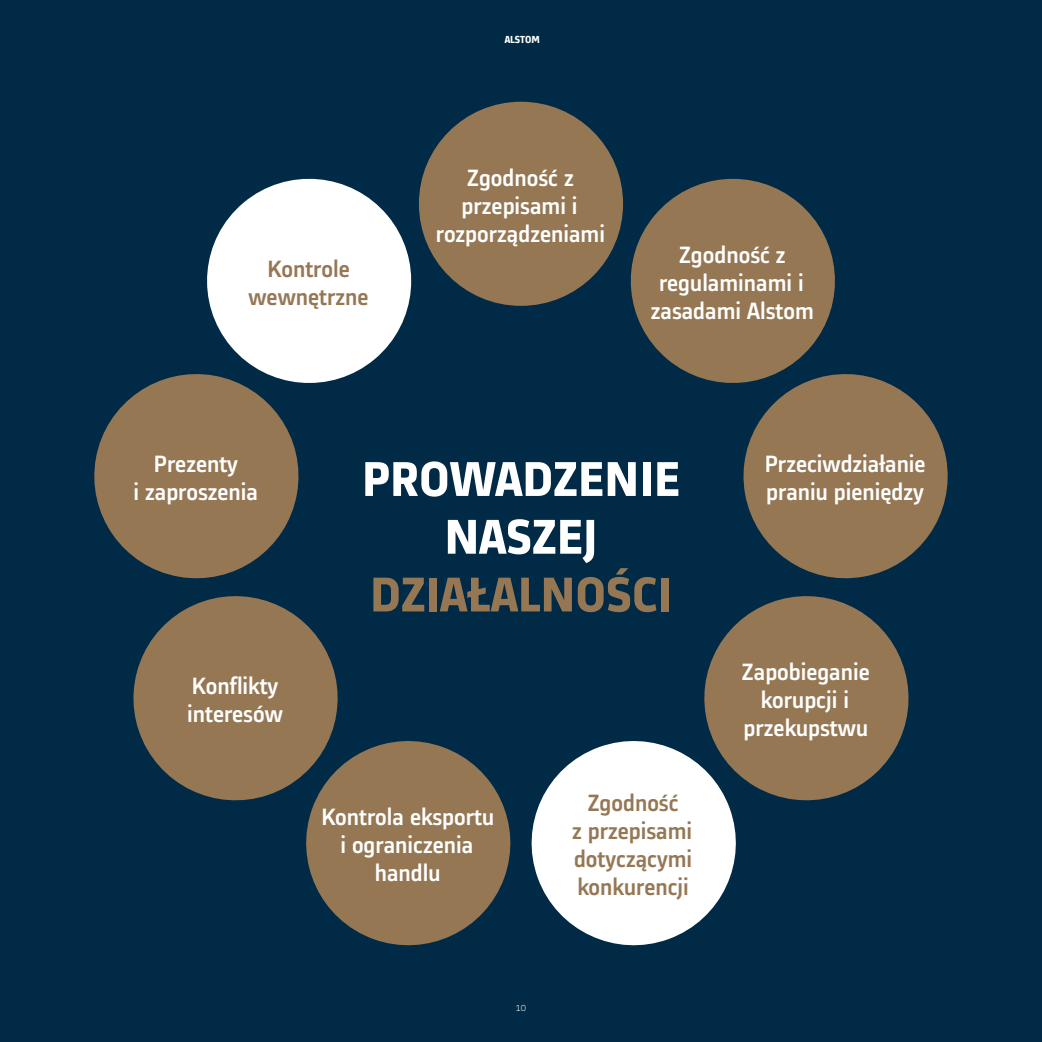
<style>
.page{position:relative;width:1042px;height:1042px;background:#002a45}
.page>*{position:absolute;margin:0;border:0;box-sizing:border-box;transform-origin:0 0}
.T0{font:700 50.75px/57.8px "Alstom";color:#fff;text-align:center}
.t1{font:500 24.5px/28px "Alstom";color:#fff;text-align:center}
.t2{font:500 24.5px/28px "Alstom";color:#957754;text-align:center}
.t3{font:700 10.5px "Alstom";color:#fff}
.t4{font:300 10.5px "Alstom";color:#fff}
.s1{color:#957754}
</style>
<div class="page">
<div style="left:419px;top:102px;width:204px;height:204px;background:#957754;border-radius:50%"></div>
<svg style="left:207px;top:176px;width:216px;height:207px;fill:#fff"></svg>
<svg style="left:94px;top:366px;width:213px;height:213px;fill:#957754"></svg>
<svg style="left:133px;top:596px;width:205px;height:205px;fill:#957754"></svg>
<svg style="left:293px;top:728px;width:218px;height:218px;fill:#957754"></svg>
<svg style="left:531px;top:741px;width:205px;height:205px;fill:#fff"></svg>
<svg style="left:690px;top:596px;width:219px;height:219px;fill:#957754"></svg>
<svg style="left:743px;top:374px;width:205px;height:205px;fill:#957754"></svg>
<svg style="left:618px;top:172px;width:229px;height:223px;fill:#957754"></svg>
<p class="t2" style="left:248px;top:253px;width:122px">Kontrole wewnętrzne</p>
<p class="t3" style="left:505px;top:32px;width:37px">ALSTOM</p>
<p class="t1" style="left:436px;top:162px;width:171px">Zgodność z przepisami i rozporządzeniami</p>
<p class="t1" style="left:651px;top:239px;width:164px">Zgodność z regulaminami i zasadami Alstom</p>
<p class="t1" style="left:134px;top:448px;width:126px">Prezenty<br>i zaproszenia</p>
<p class="t1" style="left:764px;top:448px;width:163px;text-align:left">Przeciwdziałanie praniu pieniędzy</p>
<p class="T0" style="left:362px;top:447px;width:320px">PROWADZENIE<br>NASZEJ<br><span class="s1">DZIAŁALNOŚCI</span></p>
<p class="t1" style="left:187px;top:670px;width:97px;text-align:left">Konflikty interesów</p>
<p class="t1" style="left:321px;top:801px;width:175px">Kontrola eksportu i ograniczenia handlu</p>
<p class="t4" style="left:516px;top:1000px;width:12px">10</p>
<p class="t2" style="left:572px;top:787px;width:121px">Zgodność<br>z przepisami dotyczącymi konkurencji</p>
<p class="t1" style="left:742px;top:656px;width:129px">Zapobieganie korupcji i przekupstwu</p>
</div>
